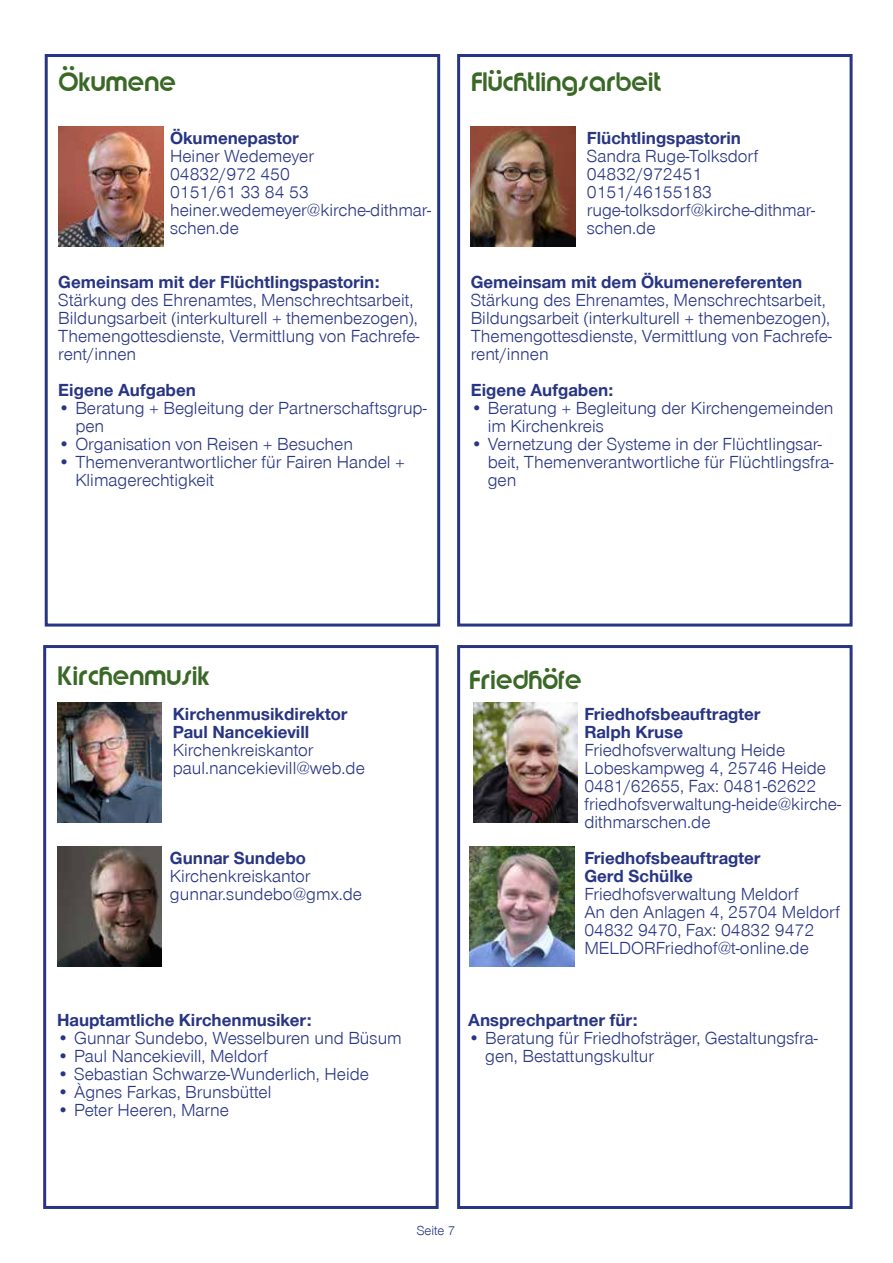
<style>
.page{position:relative;width:893px;height:1263px;background:#fff}
.page>*{position:absolute;margin:0;border:0;box-sizing:border-box;transform-origin:0 0}
.t1{font:22.5px "Brandish";color:#3a6826}
.t2{font:18px/18px "Nordelbica";color:#283583}
.t3{font:700 18px/18px "Nordelbica";color:#283583}
.t4{font:13.5px "Nordelbica";color:#283583}
</style>
<div class="page">
<img style="left:58px;top:126px;width:105px;height:120px">
<div style="left:45px;top:54px;width:395px;height:572px;border:3px solid #283583"></div>
<img style="left:471px;top:126px;width:104px;height:120px">
<div style="left:457px;top:54px;width:396px;height:572px;border:3px solid #283583"></div>
<img style="left:473px;top:702px;width:105px;height:121px">
<div style="left:457px;top:645px;width:396px;height:564px;border:3px solid #283583"></div>
<img style="left:469px;top:846px;width:105px;height:120px">
<img style="left:57px;top:702px;width:105px;height:121px">
<div style="left:43px;top:645px;width:396px;height:564px;border:3px solid #283583"></div>
<img style="left:57px;top:846px;width:105px;height:120px">
<p class="t1" style="left:58px;top:66px;width:119px">Ökumene</p>
<p class="t3" style="left:170px;top:129px;width:130px">Ökumenepastor</p>
<p class="t2" style="left:170px;top:147px;width:263px">Heiner Wedemeyer<br>04832/972 450<br>0151/61 33 84 53 heiner.wedemeyer@kirche-dithmar&shy;schen.de</p>
<p class="t3" style="left:58px;top:273px;width:323px">Gemeinsam mit der Flüchtlingspastorin:</p>
<p class="t2" style="left:58px;top:291px;width:363px">Stärkung des Ehrenamtes, Menschrechtsarbeit, Bildungsarbeit (interkulturell + themenbezogen), Themengottesdienste, Vermittlung von Fachrefe&shy;rent/innen</p>
<p class="t3" style="left:58px;top:381px;width:139px">Eigene Aufgaben</p>
<p class="t2" style="left:75px;top:399px;width:353px;text-indent:-17px">• Beratung + Begleitung der Partnerschaftsgrup&shy;pen</p>
<p class="t2" style="left:58px;top:435px;width:296px">• Organisation von Reisen + Besuchen</p>
<p class="t2" style="left:75px;top:453px;width:331px;text-indent:-17px">• Themenverantwortlicher für Fairen Handel +<br>Klimagerechtigkeit</p>
<p class="t1" style="left:471px;top:66px;width:193px">Flüchtlingsarbeit</p>
<p class="t3" style="left:587px;top:129px;width:156px">Flüchtlingspastorin</p>
<p class="t2" style="left:587px;top:147px;width:230px">Sandra Ruge-Tolksdorf<br>04832/972451<br>0151/46155183 ruge-tolksdorf@kirche-dithmar&shy;schen.de</p>
<p class="t3" style="left:471px;top:273px;width:333px">Gemeinsam mit dem Ökumenereferenten</p>
<p class="t2" style="left:471px;top:291px;width:363px">Stärkung des Ehrenamtes, Menschrechtsarbeit, Bildungsarbeit (interkulturell + themenbezogen), Themengottesdienste, Vermittlung von Fachrefe&shy;rent/innen</p>
<p class="t3" style="left:471px;top:381px;width:144px">Eigene Aufgaben:</p>
<p class="t2" style="left:488px;top:399px;width:347px;text-indent:-17px">• Beratung + Begleitung der Kirchengemeinden im Kirchenkreis</p>
<p class="t2" style="left:488px;top:435px;width:347px;text-indent:-17px">• Vernetzung der Systeme in der Flüchtlingsar&shy;beit, Themenverantwortliche für Flüchtlingsfra&shy;gen</p>
<p class="t1" style="left:57px;top:660px;width:154px">Kirchenmusik</p>
<p class="t3" style="left:173px;top:705px;width:176px">Kirchenmusikdirektor<br>Paul Nancekievill</p>
<p class="t2" style="left:173px;top:741px;width:193px">Kirchenkreiskantor paul.nancekievill@web.de</p>
<p class="t3" style="left:170px;top:849px;width:138px">Gunnar Sundebo</p>
<p class="t2" style="left:170px;top:867px;width:194px">Kirchenkreiskantor gunnar.sundebo@gmx.de</p>
<p class="t3" style="left:57px;top:1011px;width:256px">Hauptamtliche Kirchenmusiker:</p>
<p class="t2" style="left:57px;top:1029px;width:346px">• Gunnar Sundebo, Wesselburen und Büsum</p>
<p class="t2" style="left:57px;top:1047px;width:213px">• Paul Nancekievill, Meldorf</p>
<p class="t2" style="left:57px;top:1065px;width:313px">• Sebastian Schwarze-Wunderlich, Heide</p>
<p class="t2" style="left:57px;top:1083px;width:216px">• Àgnes Farkas, Brunsbüttel</p>
<p class="t2" style="left:57px;top:1101px;width:173px">• Peter Heeren, Marne</p>
<p class="t1" style="left:469px;top:663px;width:114px">Friedhöfe</p>
<p class="t3" style="left:584px;top:705px;width:178px">Friedhofsbeauftragter<br>Ralph Kruse</p>
<p class="t2" style="left:584px;top:741px;width:258px">Friedhofsverwaltung Heide<br>Lobeskampweg 4, 25746 Heide<br>0481/62655, Fax: 0481-62622 friedhofsverwaltung-heide@kirche&shy;dithmarschen.de</p>
<p class="t3" style="left:584px;top:849px;width:178px">Friedhofsbeauftragter<br>Gerd Schülke</p>
<p class="t2" style="left:584px;top:885px;width:257px">Friedhofsverwaltung Meldorf<br>An den Anlagen 4, 25704 Meldorf<br>04832 9470, Fax: 04832 9472<br>MELDORFriedhof@t-online.de</p>
<p class="t3" style="left:468px;top:1011px;width:171px">Ansprechpartner für:</p>
<p class="t2" style="left:485px;top:1029px;width:334px;text-indent:-17px">• Beratung für Friedhofsträger, Gestaltungsfra&shy;gen, Bestattungskultur</p>
<p class="t4" style="left:417px;top:1223px;width:40px">Seite 7</p>
</div>
